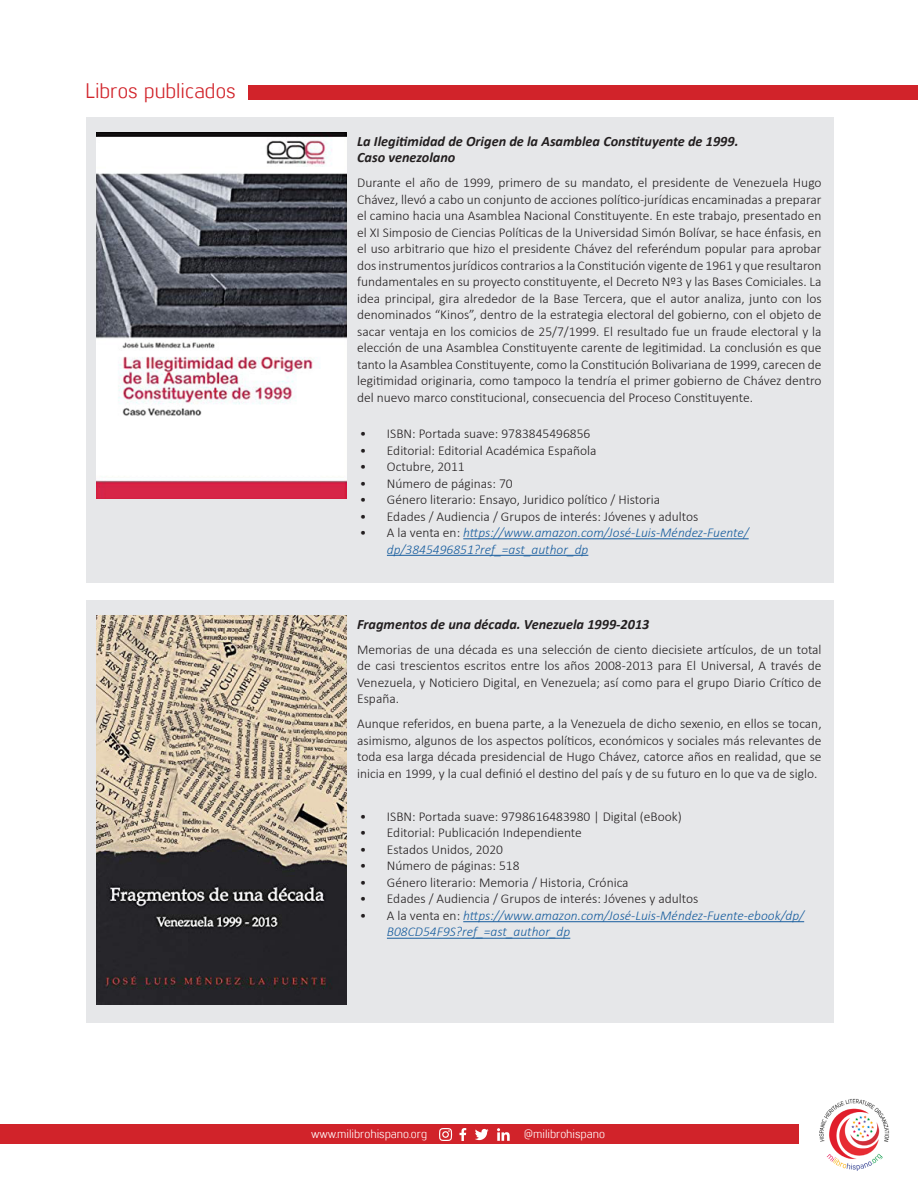
<style>
.page{position:relative;width:918px;height:1188px;background:#fff}
.page>*{position:absolute;margin:0;border:0;box-sizing:border-box;transform-origin:0 0}
.t1{font:21px "Lintel";color:#d1232a}
.t2{font:italic 700 14.25px/16.5px "Calibri";color:#231f20}
.t3{font:300 13.5px/16.5px "Calibri";color:#231f20;text-align:justify}
.t4{font:italic 300 13.5px/16.5px "Calibri";color:#175d9e}
.t5{font:12px "Lintel";color:#fff}
.s1{font-style:normal;color:#231f20}
</style>
<div class="page">
<div style="left:0;top:1124px;width:798px;height:20px;background:#d1232a"></div>
<img style="left:818px;top:1098px;width:73px;height:73px;border-radius:37px">
<svg style="left:439px;top:1128px;width:13px;height:13px"></svg>
<svg style="left:475px;top:1129px;width:14px;height:11px"></svg>
<svg style="left:459px;top:1128px;width:7px;height:13px"></svg>
<svg style="left:497px;top:1128px;width:13px;height:13px"></svg>
<div style="left:248px;top:86px;width:670px;height:14px;background:#d1232a"></div>
<div style="left:86px;top:117px;width:748px;height:466px;background:#e6e7e9"></div>
<div style="left:86px;top:600px;width:748px;height:423px;background:#e6e7e9"></div>
<hr style="left:463px;top:538px;width:286px;height:1px;background:#175d9e">
<hr style="left:387px;top:555px;width:201px;height:1px;background:#175d9e">
<hr style="left:463px;top:921px;width:341px;height:1px;background:#175d9e">
<hr style="left:387px;top:938px;width:183px;height:1px;background:#175d9e">
<img style="left:97px;top:133px;width:249px;height:366px">
<img style="left:97px;top:616px;width:249px;height:389px">
<p class="t1" style="left:85px;top:76px;width:152px">Libros publicados</p>
<p class="t2" style="left:357px;top:132px;width:383px">La Ilegitimidad de Origen de la Asamblea Constituyente de 1999.<br>Caso venezolano</p>
<p class="t3" style="left:357px;top:174px;width:466px">Durante el año de 1999, primero de su mandato, el presidente de Venezuela Hugo Chávez, llevó a cabo un conjunto de acciones político-jurídicas encaminadas a preparar el camino hacia una Asamblea Nacional Constituyente. En este trabajo, presentado en el XI Simposio de Ciencias Políticas de la Universidad Simón Bolívar, se hace énfasis, en el uso arbitrario que hizo el presidente Chávez del referéndum popular para aprobar dos instrumentos jurídicos contrarios a la Constitución vigente de 1961 y que resultaron fundamentales en su proyecto constituyente, el Decreto Nº3 y las Bases Comiciales. La idea principal, gira alrededor de la Base Tercera, que el autor analiza, junto con los denominados “Kinos”, dentro de la estrategia electoral del gobierno, con el objeto de sacar ventaja en los comicios de 25/7/1999. El resultado fue un fraude electoral y la elección de una Asamblea Constituyente carente de legitimidad. La conclusión es que tanto la Asamblea Constituyente, como la Constitución Bolivariana de 1999, carecen de legitimidad originaria, como tampoco la tendría el primer gobierno de Chávez dentro del nuevo marco constitucional, consecuencia del Proceso Constituyente.</p>
<p class="t3" style="left:360px;top:425px;width:232px">• ISBN: Portada suave: 9783845496856</p>
<p class="t3" style="left:360px;top:442px;width:238px">• Editorial: Editorial Académica Española</p>
<p class="t3" style="left:360px;top:458px;width:106px">• Octubre, 2011</p>
<p class="t3" style="left:360px;top:475px;width:154px">• Número de páginas: 70</p>
<p class="t3" style="left:360px;top:491px;width:302px">• Género literario: Ensayo, Juridico político / Historia</p>
<p class="t3" style="left:360px;top:508px;width:340px">• Edades / Audiencia / Grupos de interés: Jóvenes y adultos</p>
<p class="t4" style="left:387px;top:524px;width:363px;text-indent:-27px"><span class="s1">• A la venta en:</span> https://www.amazon.com/José-Luis-Méndez-Fuente/ dp/3845496851?ref_=ast_author_dp</p>
<p class="t2" style="left:357px;top:615px;width:294px">Fragmentos de una década. Venezuela 1999-2013</p>
<p class="t3" style="left:357px;top:641px;width:466px">Memorias de una década es una selección de ciento diecisiete artículos, de un total de casi trescientos escritos entre los años 2008-2013 para El Universal, A través de Venezuela, y Noticiero Digital, en Venezuela; así como para el grupo Diario Crítico de España.</p>
<p class="t3" style="left:357px;top:715px;width:466px">Aunque referidos, en buena parte, a la Venezuela de dicho sexenio, en ellos se tocan, asimismo, algunos de los aspectos políticos, económicos y sociales más relevantes de toda esa larga década presidencial de Hugo Chávez, catorce años en realidad, que se inicia en 1999, y la cual definió el destino del país y de su futuro en lo que va de siglo.</p>
<p class="t3" style="left:360px;top:808px;width:323px">• ISBN: Portada suave: 9798616483980 | Digital (eBook)</p>
<p class="t3" style="left:360px;top:825px;width:224px">• Editorial: Publicación Independiente</p>
<p class="t3" style="left:360px;top:841px;width:145px">• Estados Unidos, 2020</p>
<p class="t3" style="left:360px;top:858px;width:161px">• Número de páginas: 518</p>
<p class="t3" style="left:360px;top:874px;width:270px">• Género literario: Memoria / Historia, Crónica</p>
<p class="t3" style="left:360px;top:891px;width:340px">• Edades / Audiencia / Grupos de interés: Jóvenes y adultos</p>
<p class="t4" style="left:387px;top:907px;width:419px;text-indent:-27px"><span class="s1">• A la venta en:</span> https://www.amazon.com/José-Luis-Méndez-Fuente-ebook/dp/<br>B08CD54F9S?ref_=ast_author_dp</p>
<p class="t5" style="left:311px;top:1126px;width:118px">www.milibrohispano.org</p>
<p class="t5" style="left:524px;top:1126px;width:82px">@milibrohispano</p>
</div>
